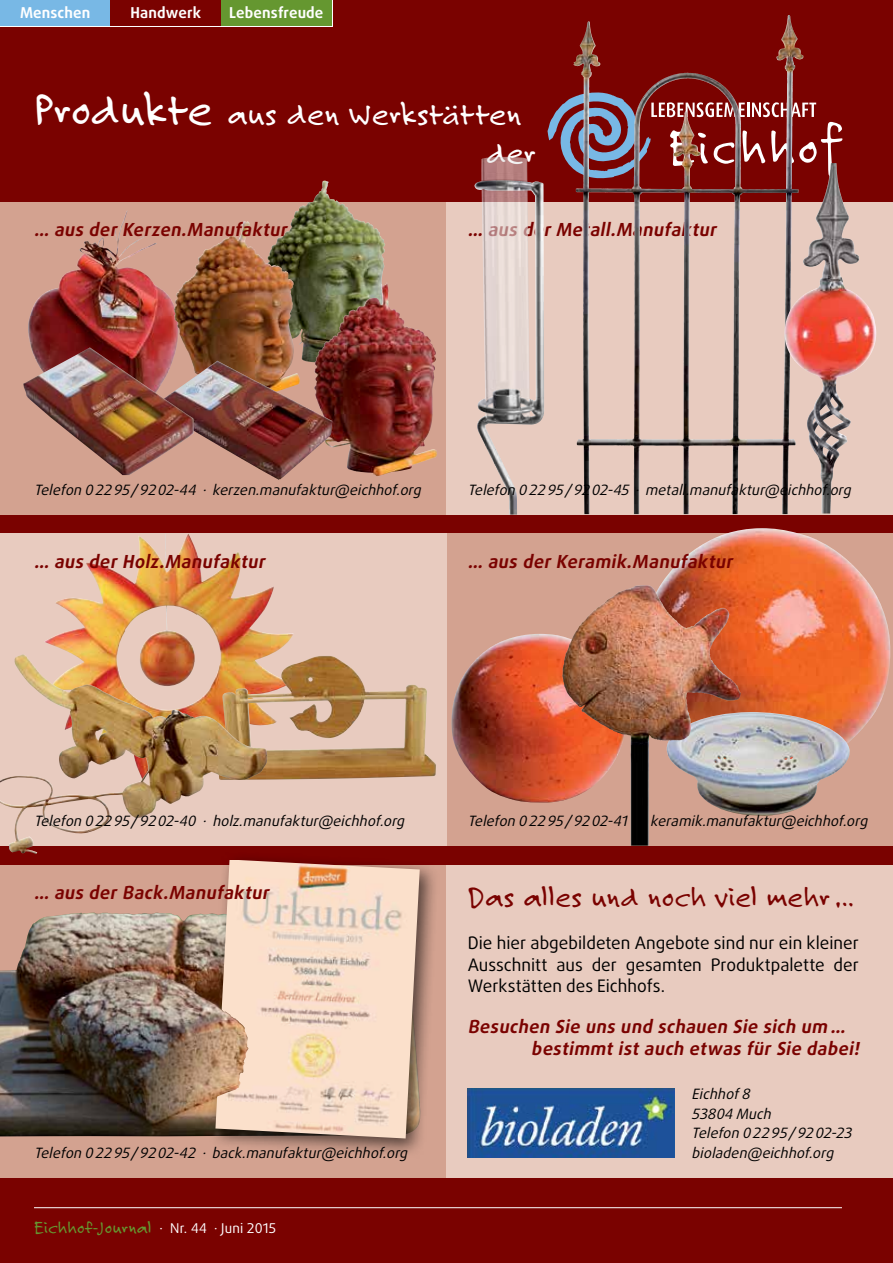
<style>
.page{position:relative;width:893px;height:1263px;background:#7a0200}
.page>*{position:absolute;margin:0;border:0;box-sizing:border-box;transform-origin:0 0}
.t1{font:33px/39px "Felt Tip Roman";letter-spacing:.01em;color:#fff}
.t2{font:30px "Felt Tip Roman";letter-spacing:.02em;color:#7a0200}
.t3{font:italic 700 18px/21.6px "Daxline LF";color:#7a0200}
.t4{font:18px "Felt Tip Roman";letter-spacing:.02em;color:#659730}
.t5{font:17.25px/21.6px "Daxline LF";color:#000;text-align:justify}
.t6{font:700 15px "Daxline LF";letter-spacing:.01em;color:#fff}
.t7{font:italic 14.25px/19.5px "Daxline LF";color:#000}
.s1{font-size:48px}
.s2{font-family:"Daxline LF";font-size:13.5px;color:#fff}
</style>
<div class="page">
<div style="left:0;top:865px;width:446px;height:312px;background:#d3a290"></div>
<img style="left:0;top:202px;width:446px;height:312px">
<div style="left:0;top:0;width:333px;height:27px;background:#fff"></div>
<div style="left:0;top:0;width:111px;height:26px;background:#78b8e5"></div>
<div style="left:111px;top:0;width:110px;height:26px;background:#7a0200"></div>
<div style="left:221px;top:0;width:111px;height:26px;background:#659730"></div>
<hr style="left:34px;top:1207px;width:808px;height:1px;background:#fff">
<div style="left:446px;top:534px;width:447px;height:312px;background:#d3a290"></div>
<div style="left:0;top:534px;width:446px;height:312px;background:#e8cbbf"></div>
<svg style="left:446px;top:202px;width:447px;height:312px;background:#d6b6ac"></svg>
<div style="left:446px;top:865px;width:447px;height:312px;background:#e8cbbf"></div>
<img style="left:45px;top:534px;width:249px;height:121px">
<svg style="left:547px;top:92px;width:295px;height:86px"></svg>
<img style="left:468px;top:1088px;width:207px;height:70px">
<img style="left:26px;top:210px;width:153px;height:138px">
<img style="left:265px;top:181px;width:125px;height:183px">
<img style="left:235px;top:221px;width:12px;height:20px">
<img style="left:373px;top:283px;width:14px;height:22px">
<img style="left:162px;top:361px;width:171px;height:119px">
<img style="left:758px;top:15px;width:30px;height:174px">
<img style="left:817px;top:163px;width:14px;height:51px">
<img style="left:269px;top:656px;width:167px;height:124px">
<img style="left:481px;top:157px;width:47px;height:23px">
<img style="left:472px;top:180px;width:72px;height:334px">
<img style="left:446px;top:528px;width:447px;height:276px">
<img style="left:662px;top:712px;width:191px;height:104px">
<img style="left:0;top:654px;width:269px;height:200px">
<img style="left:574px;top:585px;width:68px;height:50px">
<img style="left:23px;top:348px;width:171px;height:127px">
<img style="left:0;top:912px;width:208px;height:224px">
<div style="left:208px;top:852px;width:231px;height:306px;background:#000;opacity:.6"></div>
<img style="left:215px;top:859px;width:205px;height:279px">
<img style="left:191px;top:997px;width:59px;height:111px">
<p class="t6" style="left:20px;top:4px;width:72px">Menschen</p>
<p class="t6" style="left:131px;top:4px;width:72px">Handwerk</p>
<p class="t6" style="left:229px;top:4px;width:96px">Lebensfreude</p>
<h1 class="t1" style="left:486px;top:94px;width:51px;text-indent:-452px"><span class="s1">Produkte</span> aus den Werkstätten der</h1>
<p class="t3" style="left:34px;top:219px;width:258px">… aus der Kerzen.Manufaktur</p>
<p class="t3" style="left:468px;top:219px;width:254px">… aus der Metall.Manufaktur</p>
<p class="t7" style="left:34px;top:480px;width:392px">Telefon 02295/9202-44 · kerzen.manufaktur@eichhof.org</p>
<p class="t3" style="left:34px;top:550px;width:236px">… aus der Holz.Manufaktur</p>
<p class="t7" style="left:468px;top:480px;width:388px">Telefon 02295/9202-45 · metall.manufaktur@eichhof.org</p>
<p class="t3" style="left:468px;top:550px;width:270px">… aus der Keramik.Manufaktur</p>
<p class="t7" style="left:34px;top:811px;width:375px">Telefon 02295/9202-40 · holz.manufaktur@eichhof.org</p>
<p class="t7" style="left:468px;top:811px;width:405px">Telefon 02295/9202-41 · keramik.manufaktur@eichhof.org</p>
<p class="t3" style="left:34px;top:882px;width:240px">… aus der Back.Manufaktur</p>
<p class="t7" style="left:34px;top:1143px;width:378px">Telefon 02295/9202-42 · back.manufaktur@eichhof.org</p>
<p class="t4" style="left:34px;top:1217px;width:244px">Eichhof-Journal <span class="s2">· Nr. 44 · Juni 2015</span></p>
<h2 class="t2" style="left:468px;top:879px;width:388px">Das alles und noch viel mehr …</h2>
<p class="t5" style="left:468px;top:932px;width:393px">Die hier abgebildeten Angebote sind nur ein kleiner Ausschnitt aus der gesamten Produktpalette der Werkstätten des Eichhofs.</p>
<p class="t3" style="left:531px;top:1015px;width:333px;text-indent:-64px">Besuchen Sie uns und schauen Sie sich um … bestimmt ist auch etwas für Sie dabei!</p>
<p class="t7" style="left:692px;top:1084px;width:165px">Eichhof8<br>53804 Much<br>Telefon 02295/9202-23 bioladen@eichhof.org</p>
</div>
